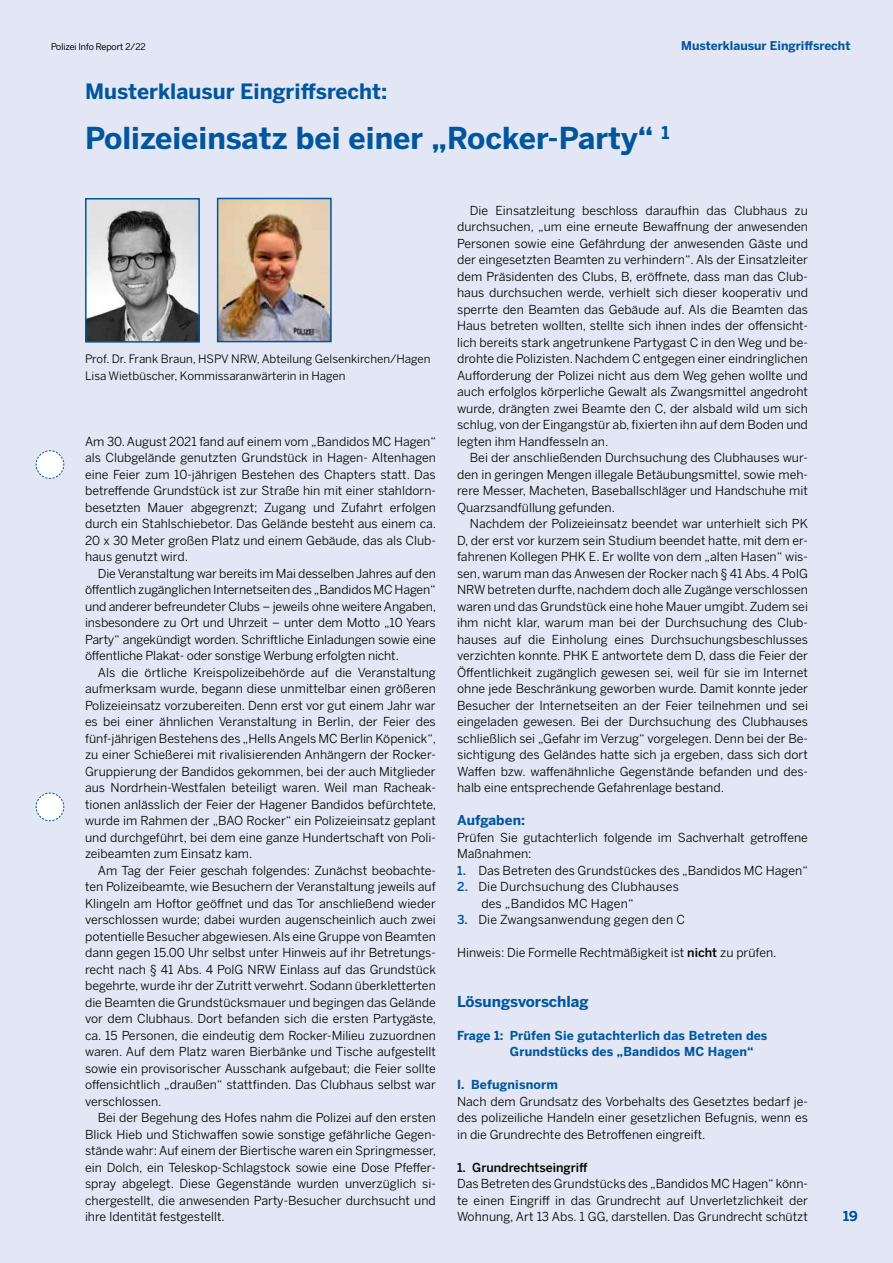
<style>
.page{position:relative;width:893px;height:1263px;background:#e3e7f5}
.page>*{position:absolute;margin:0;border:0;box-sizing:border-box;transform-origin:0 0}
.t1{font:700 30px "Benton Sans";color:#00569d}
.t2{font:700 21px "Benton Sans";color:#00569d}
.t3{font:700 15px "Benton Sans";color:#00569d}
.t4{font:700 13.5px "Benton Sans";letter-spacing:.005em;color:#00569d}
.t5{font:500 13.5px "Benton Sans";color:#00569d}
.t6{font:12.3px/16.5px "Benton Sans";color:#000;text-align:justify}
.t7{font:700 12.3px/16.5px "Benton Sans";letter-spacing:.01em;color:#00569d}
.t8{font:500 12.3px "Benton Sans";color:#000}
.t9{font:700 12px "Benton Sans";color:#00569d}
.t10{font:11.55px/16.5px "Benton Sans";color:#000}
.t11{font:300 9px "Benton Sans";color:#000}
.s1{font-weight:500;color:#00569d}
.s2{font-weight:500}
</style>
<div class="page">
<svg style="left:35px;top:792px;width:30px;height:29px"></svg>
<svg style="left:35px;top:450px;width:30px;height:29px"></svg>
<img style="left:88px;top:201px;width:109px;height:139px">
<div style="left:85px;top:198px;width:115px;height:145px;border:2px solid #00569d"></div>
<img style="left:220px;top:201px;width:109px;height:138px">
<div style="left:217px;top:198px;width:115px;height:144px;border:2px solid #00569d"></div>
<p class="t11" style="left:51px;top:41px;width:96px">Polizei Info Report 2/22</p>
<p class="t9" style="left:681px;top:38px;width:171px">Musterklausur Eingriffsrecht</p>
<h2 class="t2" style="left:85px;top:78px;width:304px">Musterklausur Eingriffsrecht:</h2>
<h1 class="t1" style="left:85px;top:119px;width:586px">Polizeieinsatz bei einer „Rocker-Party“ <sup>1</sup></h1>
<p class="t10" style="left:85px;top:351px;width:347px">Prof. Dr. Frank Braun, HSPV NRW, Abteilung Gelsenkirchen/Hagen<br>Lisa Wietbüscher, Kommissaranwärterin in Hagen</p>
<p class="t6" style="left:85px;top:433px;width:353px">Am 30. August 2021 fand auf einem vom „Bandidos MC Hagen“ als Clubgelände genutzten Grundstück in Hagen- Altenhagen eine Feier zum 10-jährigen Bestehen des Chapters statt. Das betreffende Grundstück ist zur Straße hin mit einer stahldorn&shy;besetzten Mauer abgegrenzt; Zugang und Zufahrt erfolgen durch ein Stahlschiebetor. Das Gelände besteht aus einem ca.<br>20 x 30 Meter großen Platz und einem Gebäude, das als Club&shy;haus genutzt wird.</p>
<p class="t6" style="left:85px;top:565px;width:353px;text-indent:13px">Die Veranstaltung war bereits im Mai desselben Jahres auf den öffentlich zugänglichen Internetseiten des „Bandidos MC Hagen“ und anderer befreundeter Clubs – jeweils ohne weitere Angaben, insbesondere zu Ort und Uhrzeit – unter dem Motto „10 Years Party“ angekündigt worden. Schriftliche Einladungen sowie eine öffentliche Plakat- oder sonstige Werbung erfolgten nicht.</p>
<p class="t6" style="left:85px;top:664px;width:353px;text-indent:13px">Als die örtliche Kreispolizeibehörde auf die Veranstaltung aufmerksam wurde, begann diese unmittelbar einen größeren Polizeieinsatz vorzubereiten. Denn erst vor gut einem Jahr war es bei einer ähnlichen Veranstaltung in Berlin, der Feier des fünf-jährigen Bestehens des „Hells Angels MC Berlin Köpenick“, zu einer Schießerei mit rivalisierenden Anhängern der Rocker-Gruppierung der Bandidos gekommen, bei der auch Mitglieder aus Nordrhein-Westfalen beteiligt waren. Weil man Racheak&shy;tionen anlässlich der Feier der Hagener Bandidos befürchtete, wurde im Rahmen der „BAO Rocker“ ein Polizeieinsatz geplant und durchgeführt, bei dem eine ganze Hundertschaft von Poli&shy;zeibeamten zum Einsatz kam.</p>
<p class="t6" style="left:85px;top:862px;width:353px;text-indent:13px">Am Tag der Feier geschah folgendes: Zunächst beobachte&shy;ten Polizeibeamte, wie Besuchern der Veranstaltung jeweils auf Klingeln am Hoftor geöffnet und das Tor anschließend wieder verschlossen wurde; dabei wurden augenscheinlich auch zwei potentielle Besucher abgewiesen. Als eine Gruppe von Beamten dann gegen 15.00 Uhr selbst unter Hinweis auf ihr Betretungs&shy;recht nach § 41 Abs. 4 PolG NRW Einlass auf das Grundstück begehrte, wurde ihr der Zutritt verwehrt. Sodann überkletterten die Beamten die Grundstücksmauer und begingen das Gelände vor dem Clubhaus. Dort befanden sich die ersten Partygäste, ca. 15 Personen, die eindeutig dem Rocker-Milieu zuzuordnen waren. Auf dem Platz waren Bierbänke und Tische aufgestellt sowie ein provisorischer Ausschank aufgebaut; die Feier sollte offensichtlich „draußen“ stattfinden. Das Clubhaus selbst war verschlossen.</p>
<p class="t6" style="left:85px;top:1109px;width:353px;text-indent:13px">Bei der Begehung des Hofes nahm die Polizei auf den ersten Blick Hieb und Stichwaffen sowie sonstige gefährliche Gegen&shy;stände wahr: Auf einem der Biertische waren ein Springmesser, ein Dolch, ein Teleskop-Schlagstock sowie eine Dose Pfeffer&shy;spray abgelegt. Diese Gegenstände wurden unverzüglich si&shy;chergestellt, die anwesenden Party-Besucher durchsucht und ihre Identität festgestellt.</p>
<p class="t6" style="left:457px;top:202px;width:352px;text-indent:13px">Die Einsatzleitung beschloss daraufhin das Clubhaus zu durchsuchen, „um eine erneute Bewaffnung der anwesenden Personen sowie eine Gefährdung der anwesenden Gäste und der eingesetzten Beamten zu verhindern“. Als der Einsatzleiter dem Präsidenten des Clubs, B, eröffnete, dass man das Club&shy;haus durchsuchen werde, verhielt sich dieser kooperativ und sperrte den Beamten das Gebäude auf. Als die Beamten das Haus betreten wollten, stellte sich ihnen indes der offensicht&shy;lich bereits stark angetrunkene Partygast C in den Weg und be&shy;drohte die Polizisten. Nachdem C entgegen einer eindringlichen Aufforderung der Polizei nicht aus dem Weg gehen wollte und auch erfolglos körperliche Gewalt als Zwangsmittel angedroht wurde, drängten zwei Beamte den C, der alsbald wild um sich schlug, von der Eingangstür ab, fixierten ihn auf dem Boden und legten ihm Handfesseln an.</p>
<p class="t6" style="left:457px;top:449px;width:352px;text-indent:13px">Bei der anschließenden Durchsuchung des Clubhauses wur&shy;den in geringen Mengen illegale Betäubungsmittel, sowie meh&shy;rere Messer, Macheten, Baseballschläger und Handschuhe mit Quarzsandfüllung gefunden.</p>
<p class="t6" style="left:457px;top:515px;width:352px;text-indent:13px">Nachdem der Polizeieinsatz beendet war unterhielt sich PK D, der erst vor kurzem sein Studium beendet hatte, mit dem er&shy;fahrenen Kollegen PHK E. Er wollte von dem „alten Hasen“ wis&shy;sen, warum man das Anwesen der Rocker nach § 41 Abs. 4 PolG NRW betreten durfte, nachdem doch alle Zugänge verschlossen waren und das Grundstück eine hohe Mauer umgibt. Zudem sei ihm nicht klar, warum man bei der Durchsuchung des Club&shy;hauses auf die Einholung eines Durchsuchungsbeschlusses verzichten konnte. PHK E antwortete dem D, dass die Feier der Öffentlichkeit zugänglich gewesen sei, weil für sie im Internet ohne jede Beschränkung geworben wurde. Damit konnte jeder Besucher der Internetseiten an der Feier teilnehmen und sei eingeladen gewesen. Bei der Durchsuchung des Clubhauses schließlich sei „Gefahr im Verzug“ vorgelegen. Denn bei der Be&shy;sichtigung des Geländes hatte sich ja ergeben, dass sich dort Waffen bzw. waffenähnliche Gegenstände befanden und des&shy;halb eine entsprechende Gefahrenlage bestand.</p>
<p class="t4" style="left:457px;top:812px;width:69px">Aufgaben:</p>
<p class="t6" style="left:457px;top:829px;width:352px">Prüfen Sie gutachterlich folgende im Sachverhalt getroffene<br>Maßnahmen:</p>
<p class="t6" style="left:457px;top:862px;width:352px"><span class="s1">1.</span> Das Betreten des Grundstückes des „Bandidos MC Hagen“</p>
<p class="t6" style="left:481px;top:878px;width:199px;text-indent:-24px"><span class="s1">2.</span> Die Durchsuchung des Clubhauses des „Bandidos MC Hagen“</p>
<p class="t6" style="left:457px;top:911px;width:229px"><span class="s1">3.</span> Die Zwangsanwendung gegen den C</p>
<p class="t6" style="left:457px;top:944px;width:321px">Hinweis: Die Formelle Rechtmäßigkeit ist <span class="s2">nicht</span> zu prüfen.</p>
<p class="t3" style="left:457px;top:992px;width:133px">Lösungsvorschlag</p>
<p class="t7" style="left:510px;top:1027px;width:259px;text-indent:-53px">Frage 1: Prüfen Sie gutachterlich das Betreten des<br>Grundstücks des „Bandidos MC Hagen“</p>
<p class="t7" style="left:457px;top:1076px;width:102px">I. Befugnisnorm</p>
<p class="t6" style="left:457px;top:1093px;width:352px">Nach dem Grundsatz des Vorbehalts des Gesetztes bedarf je&shy;des polizeiliche Handeln einer gesetzlichen Befugnis, wenn es in die Grundrechte des Betroffenen eingreift.</p>
<p class="t8" style="left:457px;top:1159px;width:132px">1. Grundrechtseingriff</p>
<p class="t6" style="left:457px;top:1175px;width:352px">Das Betreten des Grundstücks des „Bandidos MC Hagen“ könn&shy;te einen Eingriff in das Grundrecht auf Unverletzlichkeit der Wohnung, Art 13 Abs. 1 GG, darstellen. Das Grundrecht schützt</p>
<p class="t5" style="left:843px;top:1208px;width:16px">19</p>
</div>
